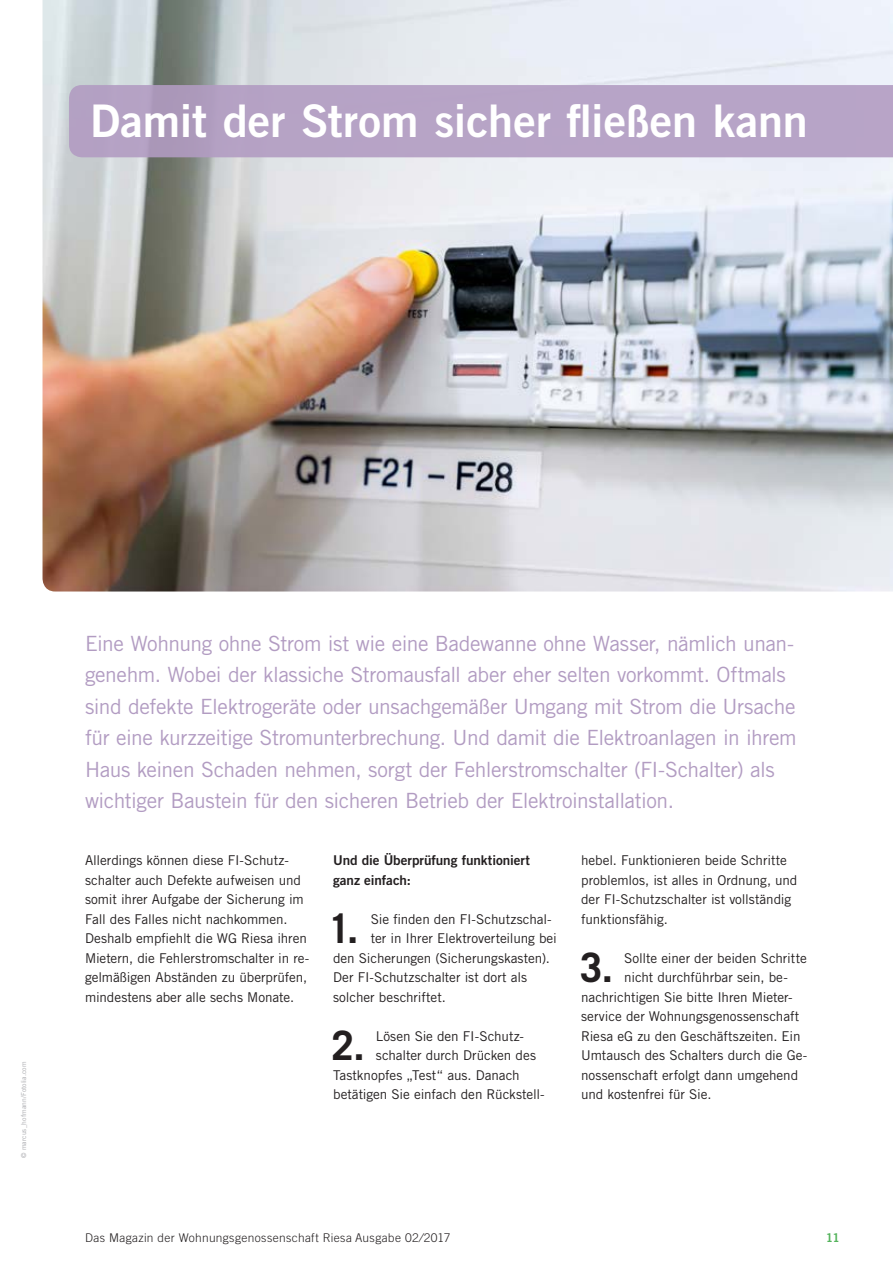
<style>
.page{position:relative;width:893px;height:1263px;background:#fff}
.page>*{position:absolute;margin:0;border:0;box-sizing:border-box;transform-origin:0 0}
.Headline_rechtsbündi{font:45px "Trade Gothic LT Std Bd 2";color:#fff}
.Fließtext{font:700 40.5px "Trade Gothic LT Std";color:#231f20}
.t1{font:21px/31.5px "Trade Gothic LT Std";letter-spacing:-.02em;color:#b29cc2}
.Fließtext-2{font:13.5px/19.5px "Trade Gothic LT Std";letter-spacing:-.005em;color:#231f20}
.Fließtext_FETT{font:13.5px/19.5px "Trade Gothic LT Std Bd 2";letter-spacing:-.005em;color:#231f20}
.t2{font:300 12px "Trade Gothic LT Std";letter-spacing:.025em;color:#231f20}
.t3{font:12px "Trade Gothic LT Std Bd 2";color:#54b35c}
.Bildinfo{font:6.75px "Trade Gothic LT Std";letter-spacing:.005em;color:#a8a9ad}
</style>
<div class="page">
<img style="left:43px;top:0;width:850px;height:591px">
<div style="left:69px;top:85px;width:824px;height:72px;background:#b7a4c6"></div>
<p class="Headline_rechtsbündi" style="left:90px;top:93px;width:719px">Damit der Strom sicher fließen kann</p>
<p class="Bildinfo" style="left:20px;top:1158px;width:98px;rotate:-90deg">© marcus_hofmann/Fotolia.com</p>
<p class="t1" style="left:85px;top:627px;width:713px">Eine Wohnung ohne Strom ist wie eine Badewanne ohne Wasser, nämlich unan&shy;genehm. Wobei der klassiche Stromausfall aber eher selten vorkommt. Oftmals sind defekte Elektrogeräte oder unsachgemäßer Umgang mit Strom die Ursache für eine kurzzeitige Stromunterbrechung. Und damit die Elektroanlagen in ihrem Haus keinen Schaden nehmen, sorgt der Fehlerstromschalter (FI-Schalter) als wichtiger Baustein für den sicheren Betrieb der Elektroinstallation.</p>
<p class="Fließtext-2" style="left:85px;top:850px;width:226px">Allerdings können diese FI-Schutz&shy;schalter auch Defekte aufweisen und somit ihrer Aufgabe der Sicherung im Fall des Falles nicht nachkommen.<br>Deshalb empfiehlt die WG Riesa ihren Mietern, die Fehlerstromschalter in re&shy;gelmäßigen Abständen zu überprüfen, mindestens aber alle sechs Monate.</p>
<p class="Fließtext_FETT" style="left:333px;top:850px;width:198px">Und die Überprüfung funktioniert ganz einfach:</p>
<p class="Fließtext" style="left:328px;top:904px;width:32px">1.</p>
<p class="Fließtext-2" style="left:371px;top:909px;width:182px">Sie finden den FI-Schutzschal-</p>
<p class="Fließtext-2" style="left:371px;top:928px;width:188px">ter in Ihrer Elektroverteilung bei</p>
<p class="Fließtext-2" style="left:333px;top:948px;width:218px">den Sicherungen (Sicherungskasten).</p>
<p class="Fließtext-2" style="left:333px;top:967px;width:195px">Der FI-Schutzschalter ist dort als</p>
<p class="Fließtext-2" style="left:333px;top:987px;width:114px">solcher beschriftet.</p>
<p class="Fließtext" style="left:331px;top:1021px;width:35px">2.</p>
<p class="Fließtext-2" style="left:376px;top:1026px;width:150px">Lösen Sie den FI-Schutz-</p>
<p class="Fließtext-2" style="left:376px;top:1045px;width:162px">schalter durch Drücken des</p>
<p class="Fließtext-2" style="left:333px;top:1065px;width:188px">Tastknopfes „Test“ aus. Danach</p>
<p class="Fließtext-2" style="left:333px;top:1084px;width:213px">betätigen Sie einfach den Rückstell-</p>
<p class="Fließtext-2" style="left:581px;top:850px;width:218px">hebel. Funktionieren beide Schritte problemlos, ist alles in Ordnung, und der FI-Schutzschalter ist vollständig funktionsfähig.</p>
<p class="Fließtext" style="left:580px;top:943px;width:35px">3.</p>
<p class="Fließtext-2" style="left:624px;top:948px;width:184px">Sollte einer der beiden Schritte</p>
<p class="Fließtext-2" style="left:624px;top:967px;width:165px">nicht durchführbar sein, be-</p>
<p class="Fließtext-2" style="left:581px;top:987px;width:213px">nachrichtigen Sie bitte Ihren Mieter-</p>
<p class="Fließtext-2" style="left:581px;top:1006px;width:220px">service der Wohnungsgenossenschaft</p>
<p class="Fließtext-2" style="left:581px;top:1026px;width:221px">Riesa eG zu den Geschäftszeiten. Ein</p>
<p class="Fließtext-2" style="left:581px;top:1045px;width:228px">Umtausch des Schalters durch die Ge-</p>
<p class="Fließtext-2" style="left:581px;top:1065px;width:219px">nossenschaft erfolgt dann umgehend</p>
<p class="Fließtext-2" style="left:581px;top:1084px;width:132px">und kostenfrei für Sie.</p>
<p class="t2" style="left:85px;top:1230px;width:367px">Das Magazin der Wohnungsgenossenschaft Riesa Ausgabe 02 ⁄2017</p>
<p class="t3" style="left:826px;top:1230px;width:16px">11</p>
</div>
